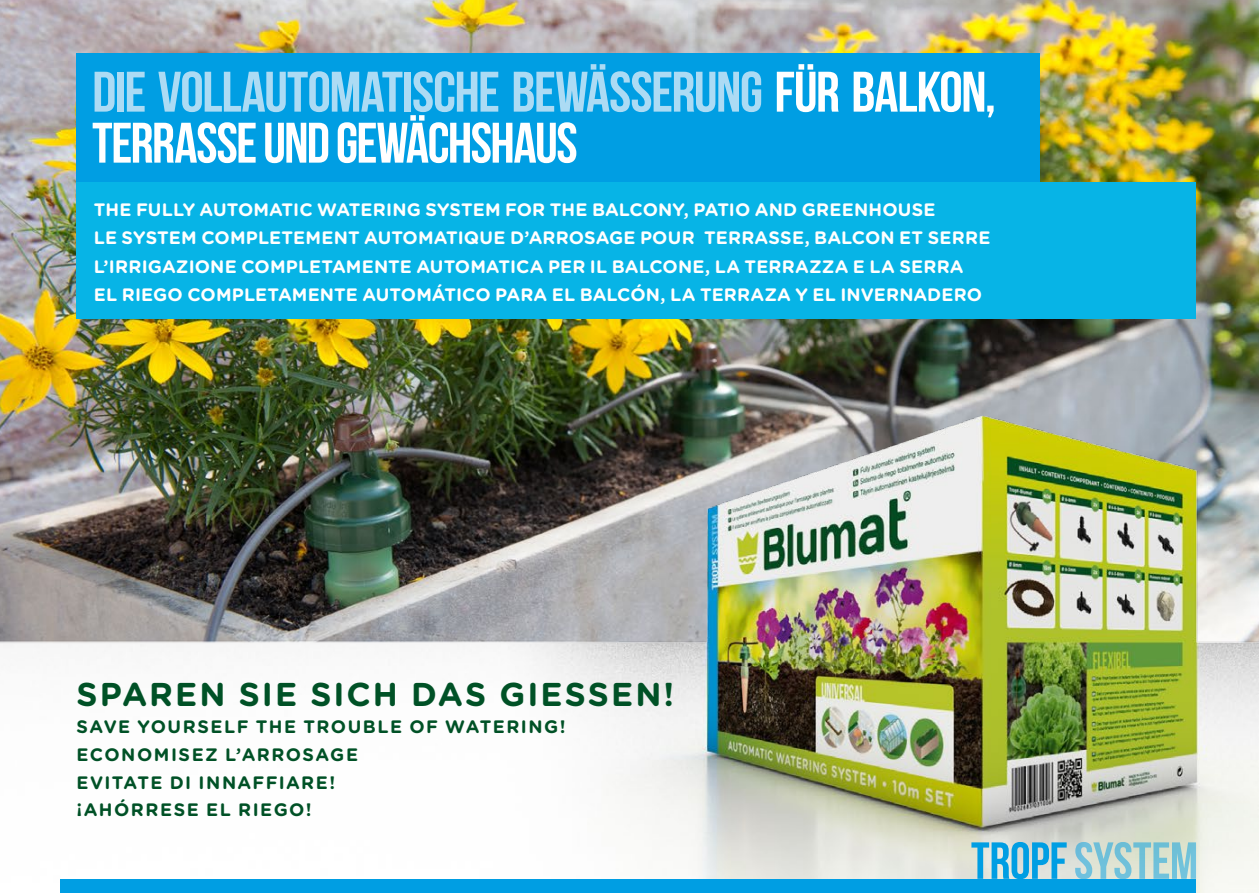
<style>
.page{position:relative;width:1259px;height:893px;background:#fff}
.page>*{position:absolute;margin:0;border:0;box-sizing:border-box;transform-origin:0 0}
.t1{font:700 57px/51px "Bebas Neue";letter-spacing:-.025em;color:#fff;scale:1.04 1}
.t2{font:700 33px "Gotham Rounded";letter-spacing:.06em;color:#005126}
.t3{font:700 18px/28.5px "Gotham Rounded";letter-spacing:.005em;color:#fff}
.t4{font:700 18px/27.6px "Gotham Rounded";letter-spacing:.08em;color:#005126}
.s1{color:#acdbf4}
</style>
<div class="page">
<img style="left:0;top:0;width:1259px;height:374px">
<div style="left:77px;top:53px;width:962px;height:140px;background:#009ee3"></div>
<img style="left:0;top:374px;width:1259px;height:519px">
<div style="left:77px;top:182px;width:1119px;height:137px;background:#07b4e6"></div>
<svg style="left:971px;top:842px;width:95px;height:37px;background:#6bbede"></svg>
<svg style="left:1075px;top:842px;width:121px;height:37px;background:#a4d1d6"></svg>
<div style="left:61px;top:879px;width:1135px;height:14px;background:#009ee3"></div>
<h1 class="t1" style="left:92px;top:66px;width:870px"><span class="s1">DIE VOLLAUTOMATISCHE BEWÄSSERUNG</span> FÜR BALKON,<br>TERRASSE UND GEWÄCHSHAUS</h1>
<p class="t3" style="left:94px;top:194px;width:898px">THE FULLY AUTOMATIC WATERING SYSTEM FOR THE BALCONY, PATIO AND GREENHOUSE<br>LE SYSTEM COMPLETEMENT AUTOMATIQUE D’ARROSAGE POUR TERRASSE, BALCON ET SERRE L’IRRIGAZIONE COMPLETAMENTE AUTOMATICA PER IL BALCONE, LA TERRAZZA E LA SERRA EL RIEGO COMPLETAMENTE AUTOMÁTICO PARA EL BALCÓN, LA TERRAZA Y EL INVERNADERO</p>
<h2 class="t2" style="left:77px;top:670px;width:599px">SPAREN SIE SICH DAS GIESSEN!</h2>
<p class="t4" style="left:77px;top:712px;width:490px">SAVE YOURSELF THE TROUBLE OF WATERING!<br>ECONOMISEZ L’ARROSAGE<br>EVITATE DI INNAFFIARE!<br>¡AHÓRRESE EL RIEGO!</p>
</div>
